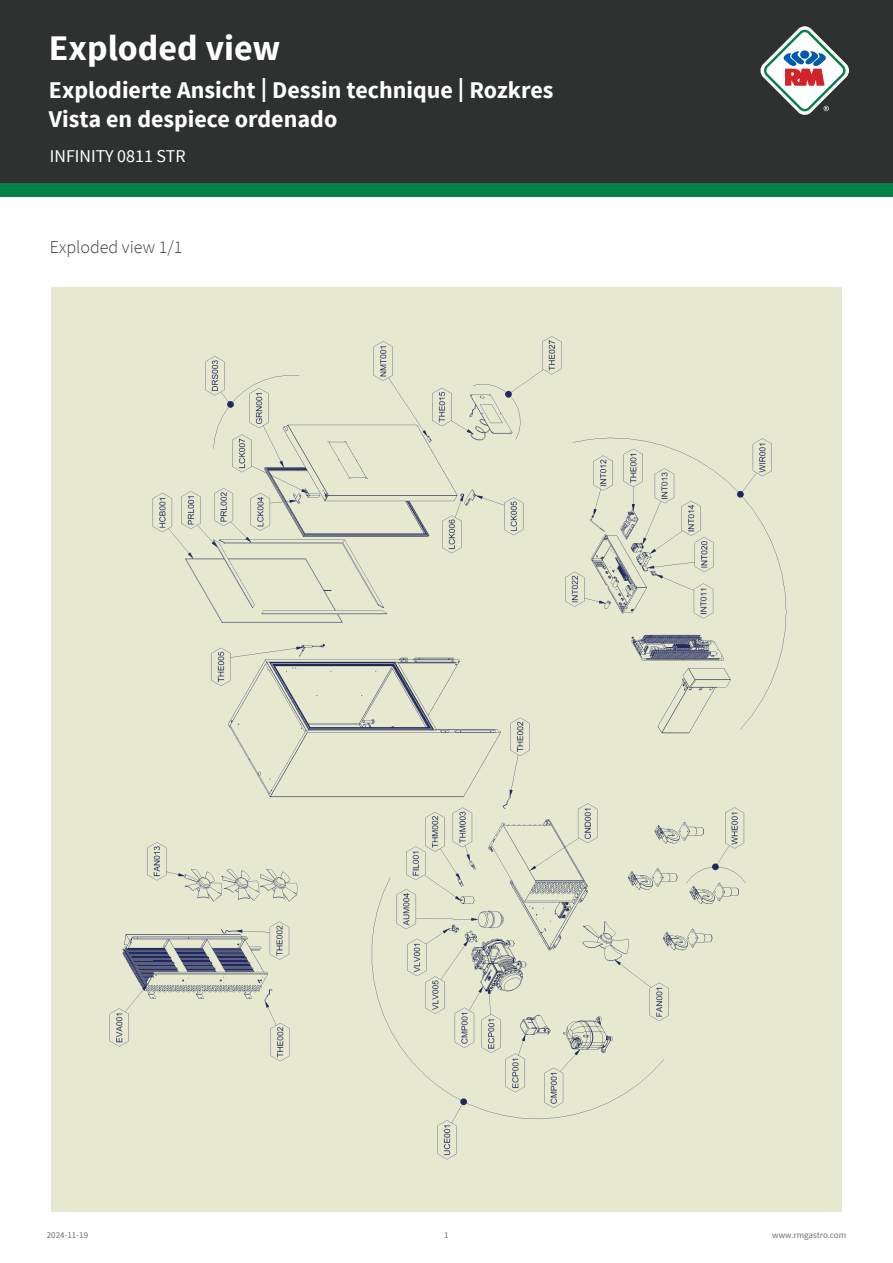
<style>
.page{position:relative;width:893px;height:1263px;background:#fff}
.page>*{position:absolute;margin:0;border:0;box-sizing:border-box;transform-origin:0 0}
.t1{font:700 36px "Source Sans Pro";color:#fff}
.t2{font:700 24px/28.8px "Source Sans Pro";color:#fff}
.t3{font:18px "Source Sans Pro";color:#fff}
.t4{font:300 18px "Source Sans Pro";color:#3e3e3f}
.t5{font:9px "Source Sans Pro";color:#6f7073}
</style>
<div class="page">
<div style="left:0;top:0;width:893px;height:196px;background:#048146"></div>
<div style="left:0;top:0;width:893px;height:183px;background:#2f3131"></div>
<svg style="left:760px;top:26px;width:89px;height:89px"></svg>
<div style="left:51px;top:287px;width:791px;height:925px;background:#e6e9cf"></div>
<img style="left:109px;top:336px;width:678px;height:824px">
<h1 class="t1" style="left:49px;top:25px;width:233px">Exploded view</h1>
<p class="t2" style="left:49px;top:76px;width:506px">Explodierte Ansicht | Dessin technique | Rozkres<br>Vista en despiece ordenado</p>
<p class="t3" style="left:50px;top:145px;width:137px">INFINITY 0811 STR</p>
<p class="t4" style="left:50px;top:236px;width:134px">Exploded view 1/1</p>
<p class="t5" style="left:47px;top:1229px;width:43px">2024-11-19</p>
<p class="t5" style="left:444px;top:1229px;width:6px">1</p>
<p class="t5" style="left:772px;top:1229px;width:75px">www.rmgastro.com</p>
</div>
